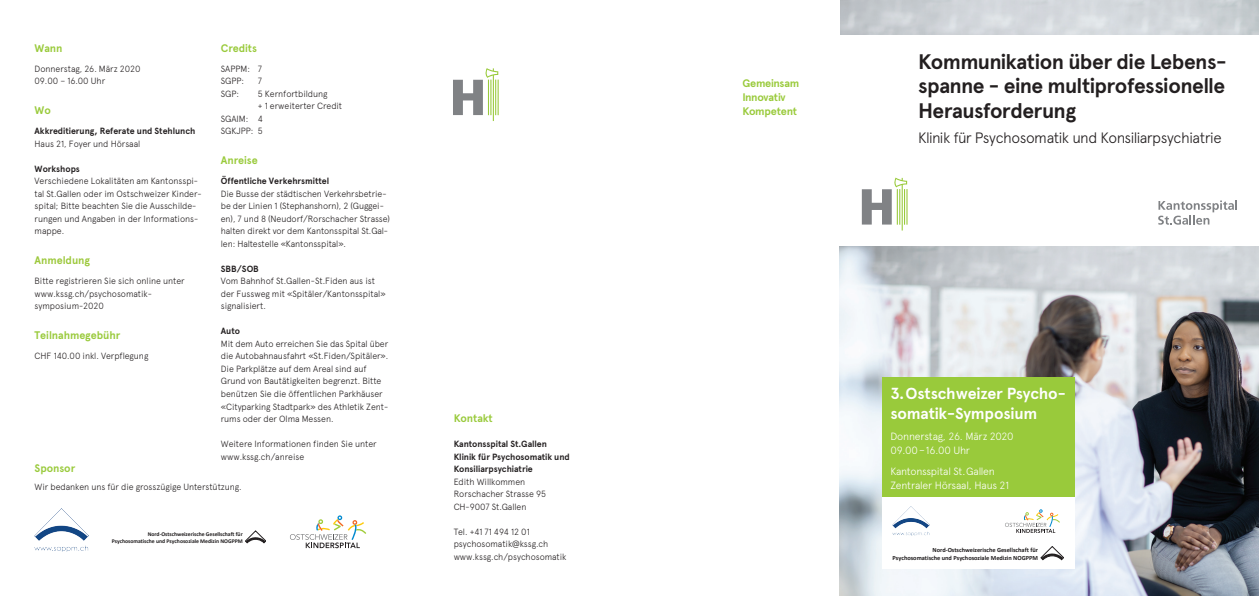
<style>
.page{position:relative;width:1259px;height:596px;background:#fff}
.page>*{position:absolute;margin:0;border:0;box-sizing:border-box;transform-origin:0 0}
.t1{font:700 21px/24.5px "Apercu";letter-spacing:-.025em;color:#231f20;text-align:justify}
.t2{font:700 16px/19px "Apercu";letter-spacing:-.01em;color:#fff}
.t3{font:300 15px "Apercu";letter-spacing:-.035em;color:#231f20}
.t4{font:700 11px "Apercu";letter-spacing:-.005em;color:#99ca3b}
.t5{font:700 11px "Apercu";letter-spacing:-.005em;color:#9cc83b}
.t6{font:700 10.9px/13.7px "Apercu";letter-spacing:-.025em;color:#99ca3b}
.t7{font:300 10.5px/14px "Apercu";letter-spacing:-.02em;color:#fff}
.t8{font:300 9px/12.5px "Apercu";letter-spacing:-.005em;color:#231f20}
.t9{font:700 9px/12.5px "Apercu";letter-spacing:-.005em;color:#231f20}
.t10{font:700 6.3px/7.9px "Calibri";letter-spacing:-.005em;color:#1f1c1d;text-align:right}
.t11{font:700 5.7px/7.1px "Calibri";letter-spacing:-.005em;color:#1f1c1d;text-align:right}
</style>
<div class="page">
<img style="left:839px;top:246px;width:420px;height:349px">
<svg style="left:862px;top:177px;width:45px;height:53px"></svg>
<svg style="left:1158px;top:200px;width:79px;height:24px"></svg>
<div style="left:882px;top:492px;width:192px;height:76px;background:#fff"></div>
<div style="left:882px;top:377px;width:192px;height:120px;background:#99ca3b"></div>
<svg style="left:1041px;top:550px;width:22px;height:9px"></svg>
<div style="left:245px;top:535px;width:21px;height:7px;border:1px solid #231f20;border-radius:2px"></div>
<svg style="left:246px;top:534px;width:19px;height:8px"></svg>
<img style="left:34px;top:508px;width:55px;height:43px">
<svg style="left:453px;top:68px;width:46px;height:53px"></svg>
<svg style="left:1005px;top:509px;width:55px;height:23px"></svg>
<img style="left:893px;top:506px;width:36px;height:29px">
<svg style="left:290px;top:515px;width:76px;height:33px"></svg>
<p class="t4" style="left:35px;top:41px;width:29px">Wann</p>
<p class="t8" style="left:35px;top:62px;width:108px">Donnerstag, 26. März 2020<br>09.00 – 16.00 Uhr</p>
<p class="t4" style="left:35px;top:104px;width:18px">Wo</p>
<p class="t9" style="left:35px;top:125px;width:162px">Akkreditierung, Referate und Stehlunch</p>
<p class="t8" style="left:35px;top:137px;width:107px">Haus 21, Foyer und Hörsaal</p>
<p class="t9" style="left:35px;top:162px;width:47px">Workshops</p>
<p class="t8" style="left:35px;top:174px;width:169px">Verschiedene Lokalitäten am Kantonsspi&shy;tal St.Gallen oder im Ostschweizer Kinder&shy;spital; Bitte beachten Sie die Ausschilde&shy;rungen und Angaben in der Informations&shy;mappe.</p>
<p class="t5" style="left:35px;top:254px;width:57px">Anmeldung</p>
<p class="t8" style="left:35px;top:274px;width:152px">Bitte registrieren Sie sich online unter www.kssg.ch/psychosomatik&shy;symposium-2020</p>
<p class="t4" style="left:35px;top:329px;width:87px">Teilnahmegebühr</p>
<p class="t8" style="left:35px;top:349px;width:115px">CHF 140.00 inkl. Verpflegung</p>
<p class="t4" style="left:221px;top:41px;width:38px">Credits</p>
<p class="t8" style="left:221px;top:62px;width:43px">SAPPM: 7<br>SGPP:</p>
<p class="t8" style="left:258px;top:74px;width:6px">7</p>
<p class="t8" style="left:221px;top:87px;width:20px">SGP:</p>
<p class="t8" style="left:258px;top:87px;width:71px">5 Kernfortbildung</p>
<p class="t8" style="left:258px;top:99px;width:86px">+ 1 erweiterter Credit</p>
<p class="t8" style="left:221px;top:112px;width:44px">SGAIM: 4</p>
<p class="t8" style="left:221px;top:124px;width:43px">SGKJPP: 5</p>
<p class="t4" style="left:221px;top:154px;width:38px">Anreise</p>
<p class="t9" style="left:221px;top:175px;width:110px">Öffentliche Verkehrsmittel</p>
<p class="t8" style="left:221px;top:187px;width:171px">Die Busse der städtischen Verkehrsbetrie&shy;be der Linien 1 (Stephanshorn), 2 (Guggei&shy;en), 7 und 8 (Neudorf/Rorschacher Strasse) halten direkt vor dem Kantonsspital St.Gal&shy;len: Haltestelle «Kantonsspital».</p>
<p class="t9" style="left:221px;top:262px;width:39px">SBB/SOB</p>
<p class="t8" style="left:221px;top:274px;width:166px">Vom Bahnhof St.Gallen-St.Fiden aus ist der Fussweg mit «Spitäler/Kantonsspital» signalisiert.</p>
<p class="t9" style="left:221px;top:325px;width:21px">Auto</p>
<p class="t8" style="left:221px;top:337px;width:169px">Mit dem Auto erreichen Sie das Spital über die Autobahnausfahrt «St.Fiden/Spitäler».<br>Die Parkplätze auf dem Areal sind auf Grund von Bautätigkeiten begrenzt. Bitte benützen Sie die öffentlichen Parkhäuser «Cityparking Stadtpark» des Athletik Zent&shy;rums oder der Olma Messen.</p>
<p class="t8" style="left:221px;top:437px;width:157px">Weitere Informationen finden Sie unter www.kssg.ch/anreise</p>
<p class="t4" style="left:35px;top:461px;width:42px">Sponsor</p>
<p class="t8" style="left:35px;top:480px;width:208px">Wir bedanken uns für die grosszügige Unterstützung.</p>
<p class="t11" style="left:112px;top:530px;width:132px">Nord-Ostschweizerische Gesellschaft für<br>Psychosomatische und Psychosoziale Medizin NOGPPM</p>
<p class="t4" style="left:454px;top:411px;width:41px">Kontakt</p>
<p class="t9" style="left:454px;top:437px;width:118px">Kantonsspital St.Gallen<br>Klinik für Psychosomatik und<br>Konsiliarpsychiatrie</p>
<p class="t8" style="left:454px;top:474px;width:94px">Edith Willkommen<br>Rorschacher Strasse 95<br>CH-9007 St.Gallen</p>
<p class="t8" style="left:454px;top:524px;width:114px">Tel. +41 71 494 12 01 psychosomatik@kssg.ch www.kssg.ch/psychosomatik</p>
<p class="t6" style="left:742px;top:77px;width:58px">Gemeinsam<br>Innovativ<br>Kompetent</p>
<h1 class="t1" style="left:918px;top:49px;width:310px">Kommunikation über die Lebens&shy;spanne - eine multiprofessionelle Herausforderung</h1>
<h3 class="t3" style="left:918px;top:129px;width:305px">Klinik für Psychosomatik und Konsiliarpsychiatrie</h3>
<h2 class="t2" style="left:890px;top:384px;width:177px">3. Ostschweizer Psycho&shy;somatik-Symposium</h2>
<p class="t7" style="left:890px;top:428px;width:125px">Donnerstag, 26. März 2020<br>09.00 – 16.00 Uhr</p>
<p class="t7" style="left:890px;top:463px;width:120px">Kantonsspital St.Gallen<br>Zentraler Hörsaal, Haus 21</p>
<p class="t10" style="left:892px;top:545px;width:147px">Nord-Ostschweizerische Gesellschaft für<br>Psychosomatische und Psychosoziale Medizin NOGPPM</p>
</div>
